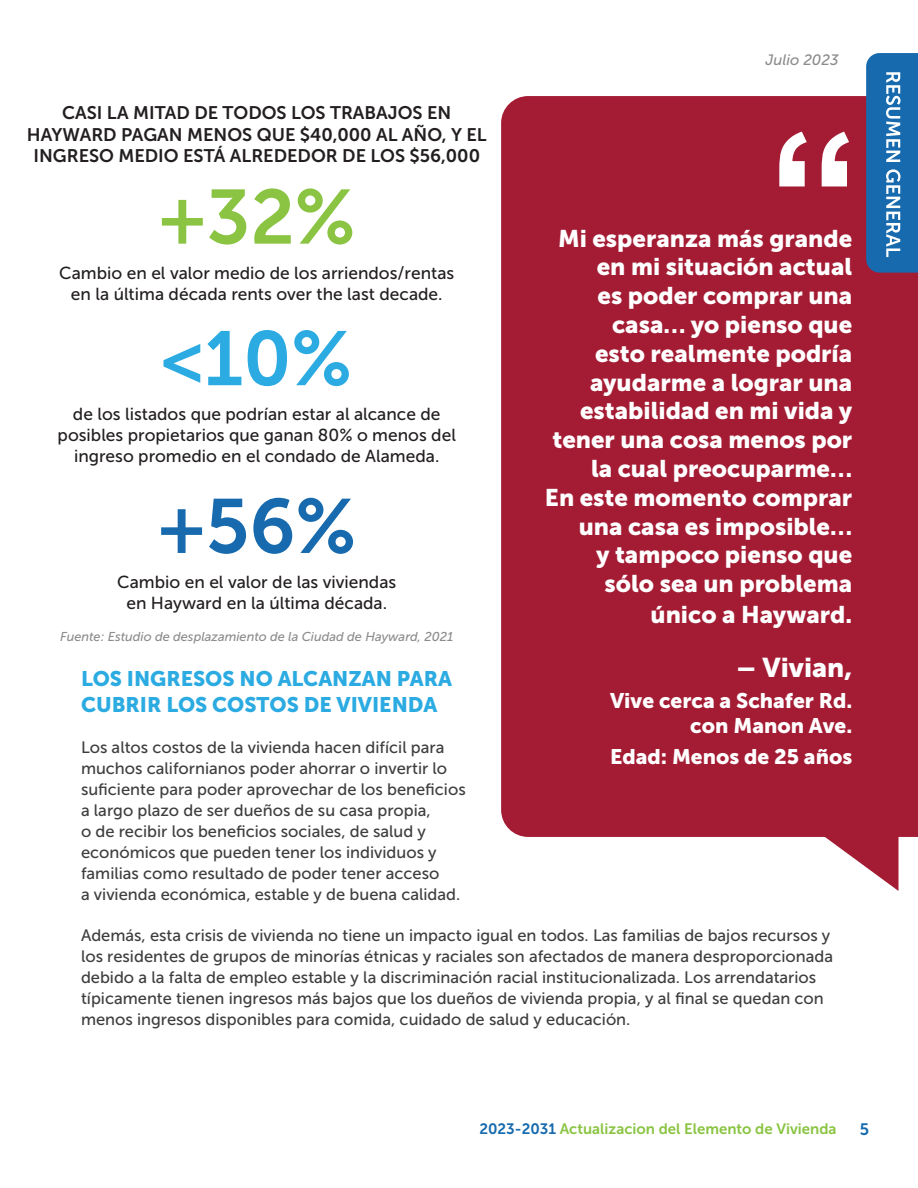
<style>
.page{position:relative;width:918px;height:1188px;background:#fff}
.page>*{position:absolute;margin:0;border:0;box-sizing:border-box;transform-origin:0 0}
.Body_copy{font:700 184.8px "Arial";color:#fff}
.t1{font:76.5px "Museo Sans 700";color:#8ac442}
.t2{font:76.5px "Museo Sans 700";color:#2babe1}
.t3{font:76.5px "Museo Sans 700";color:#166aad}
.Body_copy-2{font:27px "Museo Sans 900";color:#fff}
.Body_copy-3{font:24px/29px "Museo Sans 900";color:#fff;text-align:right}
.Header_2{font:21px/25.2px "Museo Sans 900";color:#2babe1}
.Body_copy-4{font:21px/25.2px "Museo Sans 900";color:#fff;text-align:right}
.t4{font:18.15px/21.8px "Museo Sans 700";color:#231f20;text-align:center}
.t5{font:17.4px/20.9px "Museo Sans 500";color:#231f20;text-align:center}
.Body_copy-5{font:16.5px/21px "Museo Sans 500";color:#3e3e3f}
.t6{font:16.5px "Museo Sans 700";color:#166aad}
.t7{font:15px "Museo Sans 700";color:#8ac442}
.t8{font:italic 15px "Museo Sans 500";color:#8c8c8d}
.t9{font:italic 12.9px "Museo Sans 500";color:#8c8c8d}
.s1{color:#166aad}
</style>
<div class="page">
<div style="left:501px;top:96px;width:417px;height:741px;background:#a41c34"></div>
<svg style="left:805px;top:817px;width:93px;height:74px"></svg>
<svg style="left:866px;top:53px;width:52px;height:220px;background:#2f78b4"></svg>
<p class="t8" style="left:766px;top:52px;width:74px">Julio 2023</p>
<p class="t4" style="left:27px;top:102px;width:461px">CASI LA MITAD DE TODOS LOS TRABAJOS EN<br>HAYWARD PAGAN MENOS QUE $40,000 AL AÑO, Y EL<br>INGRESO MEDIO ESTÁ ALREDEDOR DE LOS $56,000</p>
<p class="Body_copy" style="left:767px;top:70px;width:94px">“</p>
<p class="t1" style="left:158px;top:175px;width:199px">+32%</p>
<p class="t5" style="left:59px;top:263px;width:397px">Cambio en el valor medio de los arriendos/rentas en la última década rents over the last decade.</p>
<p class="t2" style="left:162px;top:316px;width:192px">&lt;10%</p>
<p class="t5" style="left:58px;top:404px;width:400px">de los listados que podrían estar al alcance de posibles propietarios que ganan 80% o menos del ingreso promedio en el condado de Alameda.</p>
<p class="t3" style="left:157px;top:484px;width:200px">+56%</p>
<p class="t5" style="left:117px;top:572px;width:281px">Cambio en el valor de las viviendas en Hayward en la última década.</p>
<p class="Body_copy-3" style="left:545px;top:224px;width:309px">Mi esperanza más grande en mi situación actual<br>es poder comprar una casa… yo pienso que<br>esto realmente podría ayudarme a lograr una estabilidad en mi vida y tener una cosa menos por la cual preocuparme…<br>En este momento comprar una casa es imposible…<br>y tampoco pienso que sólo sea un problema único a Hayward.</p>
<p class="Body_copy-2" style="left:737px;top:652px;width:117px">– Vivian,</p>
<p class="Body_copy-4" style="left:610px;top:688px;width:244px">Vive cerca a Schafer Rd. con Manon Ave.</p>
<p class="Body_copy-4" style="left:610px;top:744px;width:244px">Edad: Menos de 25 años</p>
<p class="t9" style="left:60px;top:629px;width:395px">Fuente: Estudio de desplazamiento de la Ciudad de Hayward, 2021</p>
<p class="Header_2" style="left:81px;top:666px;width:373px">LOS INGRESOS NO ALCANZAN PARA<br>CUBRIR LOS COSTOS DE VIVIENDA</p>
<p class="Body_copy-5" style="left:81px;top:737px;width:386px">Los altos costos de la vivienda hacen difícil para muchos californianos poder ahorrar o invertir lo suficiente para poder aprovechar de los beneficios a largo plazo de ser dueños de su casa propia,<br>o de recibir los beneficios sociales, de salud y económicos que pueden tener los individuos y familias como resultado de poder tener acceso<br>a vivienda económica, estable y de buena calidad.</p>
<p class="Body_copy-5" style="left:81px;top:925px;width:754px">Además, esta crisis de vivienda no tiene un impacto igual en todos. Las familias de bajos recursos y los residentes de grupos de minorías étnicas y raciales son afectados de manera desproporcionada debido a la falta de empleo estable y la discriminación racial institucionalizada. Los arrendatarios típicamente tienen ingresos más bajos que los dueños de vivienda propia, y al final se quedan con menos ingresos disponibles para comida, cuidado de salud y educación.</p>
<p class="t7" style="left:479px;top:1121px;width:359px"><span class="s1">2023-2031</span> Actualizacion del Elemento de Vivienda</p>
<p class="t6" style="left:860px;top:1120px;width:11px">5</p>
</div>
